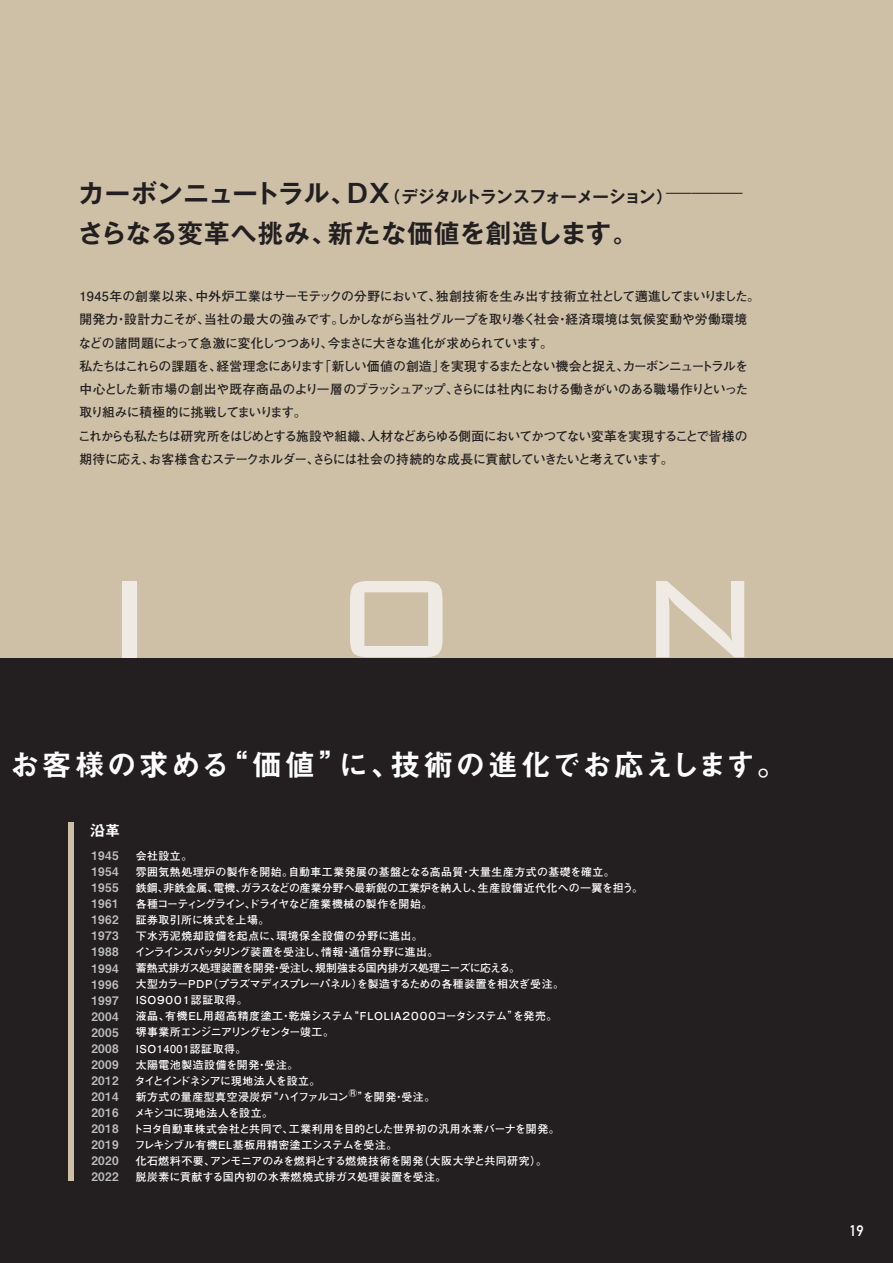
<style>
.page{position:relative;width:893px;height:1263px;background:#fff}
.page>*{position:absolute;margin:0;border:0;box-sizing:border-box;transform-origin:0 0}
.t1{font:30px "Midashi Go Pro MB31";letter-spacing:.07em;color:#fff}
.t2{font:700 25.5px "Gothic MB101 Pro De";letter-spacing:.025em;color:#231f20}
.t3{font:700 16.65px "Gothic MB101 Pro De";letter-spacing:-.035em;color:#231f20}
.t4{font:15px "Midashi Go Pro MB31";color:#fff}
.t5{font:15px "DIN1451 Com Mittelschrift";color:#fff}
.t6{font:700 12.75px/23.2px "Futo Go B101 Pro";letter-spacing:-.055em;color:#231f20}
.t7{font:11.85px/16px "Midashi Go Pro MB31";letter-spacing:.03em;color:#bcbdc0;text-align:justify}
.t8{font:700 10.95px/16px "Futo Go B101 Pro";letter-spacing:.01em;color:#fff}
.s1{font-size:25.5px}
</style>
<div class="page">
<div style="left:0;top:0;width:893px;height:658px;background:#cdc0a7"></div>
<div style="left:0;top:658px;width:893px;height:605px;background:#231f20"></div>
<div style="left:122px;top:581px;width:15px;height:76px;background:#efebe4"></div>
<svg style="left:350px;top:581px;width:93px;height:76px"></svg>
<svg style="left:656px;top:581px;width:88px;height:76px"></svg>
<div style="left:69px;top:823px;width:5px;height:358px;background:#cdc0a7"></div>
<h3 class="t3" style="left:78px;top:183px;width:666px"><span class="s1">カーボンニュートラル、DX</span>（デジタルトランスフォーメーション）<span class="s1">───</span></h3>
<h2 class="t2" style="left:78px;top:213px;width:561px">さらなる変革へ挑み、新たな価値を創造します。</h2>
<p class="t6" style="left:78px;top:283px;width:683px">1945年の創業以来、中外炉工業はサーモテックの分野において、独創技術を生み出す技術立社として邁進してまいりました。開発力・設計力こそが、当社の最大の強みです。しかしながら当社グループを取り巻く社会・経済環境は気候変動や労働環境などの諸問題によって急激に変化しつつあり、今まさに大きな進化が求められています。<br>私たちはこれらの課題を、経営理念にあります「新しい価値の創造」を実現するまたとない機会と捉え、カーボンニュートラルを中心とした新市場の創出や既存商品のより一層のブラッシュアップ、さらには社内における働きがいのある職場作りといった取り組みに積極的に挑戦してまいります。<br>これからも私たちは研究所をはじめとする施設や組織、人材などあらゆる側面においてかつてない変革を実現することで皆様の期待に応え、お客様含むステークホルダー、さらには社会の持続的な成長に貢献していきたいと考えています。</p>
<h1 class="t1" style="left:10px;top:741px;width:779px">お客様の求める“価値”に、技術の進化でお応えします。</h1>
<h3 class="t4" style="left:90px;top:818px;width:31px">沿革</h3>
<p class="t7" style="left:91px;top:846px;width:29px">1945<br>1954<br>1955<br>1961<br>1962<br>1973<br>1988<br>1994<br>1996<br>1997<br>2004<br>2005<br>2008<br>2009<br>2012<br>2014<br>2016<br>2018<br>2019<br>2020<br>2022</p>
<p class="t8" style="left:133px;top:846px;width:512px">会社設立。<br>雰囲気熱処理炉の製作を開始。自動車工業発展の基盤となる高品質・大量生産方式の基礎を確立。<br>鉄鋼、非鉄金属、電機、ガラスなどの産業分野へ最新鋭の工業炉を納入し、生産設備近代化への一翼を担う。各種コーティングライン、ドライヤなど産業機械の製作を開始。<br>証券取引所に株式を上場。<br>下水汚泥焼却設備を起点に、環境保全設備の分野に進出。<br>インラインスパッタリング装置を受注し、情報・通信分野に進出。<br>蓄熱式排ガス処理装置を開発・受注し、規制強まる国内排ガス処理ニーズに応える。<br>大型カラーPDP（プラズマディスプレーパネル）を製造するための各種装置を相次ぎ受注。<br>ISO９００１認証取得。<br>液晶、有機EL用超高精度塗工・乾燥システム“FLOLIA２０００コータシステム”を発売。<br>堺事業所エンジニアリングセンター竣工。<br>ISO14001認証取得。<br>太陽電池製造設備を開発・受注。<br>タイとインドネシアに現地法人を設立。<br>新方式の量産型真空浸炭炉“ハイファルコン®”を開発・受注。<br>メキシコに現地法人を設立。<br>トヨタ自動車株式会社と共同で、工業利用を目的とした世界初の汎用水素バーナを開発。<br>フレキシブル有機EL基板用精密塗工システムを受注。<br>化石燃料不要、アンモニアのみを燃料とする燃焼技術を開発（大阪大学と共同研究）。<br>脱炭素に貢献する国内初の水素燃焼式排ガス処理装置を受注。</p>
<h3 class="t5" style="left:849px;top:1221px;width:16px">19</h3>
</div>
